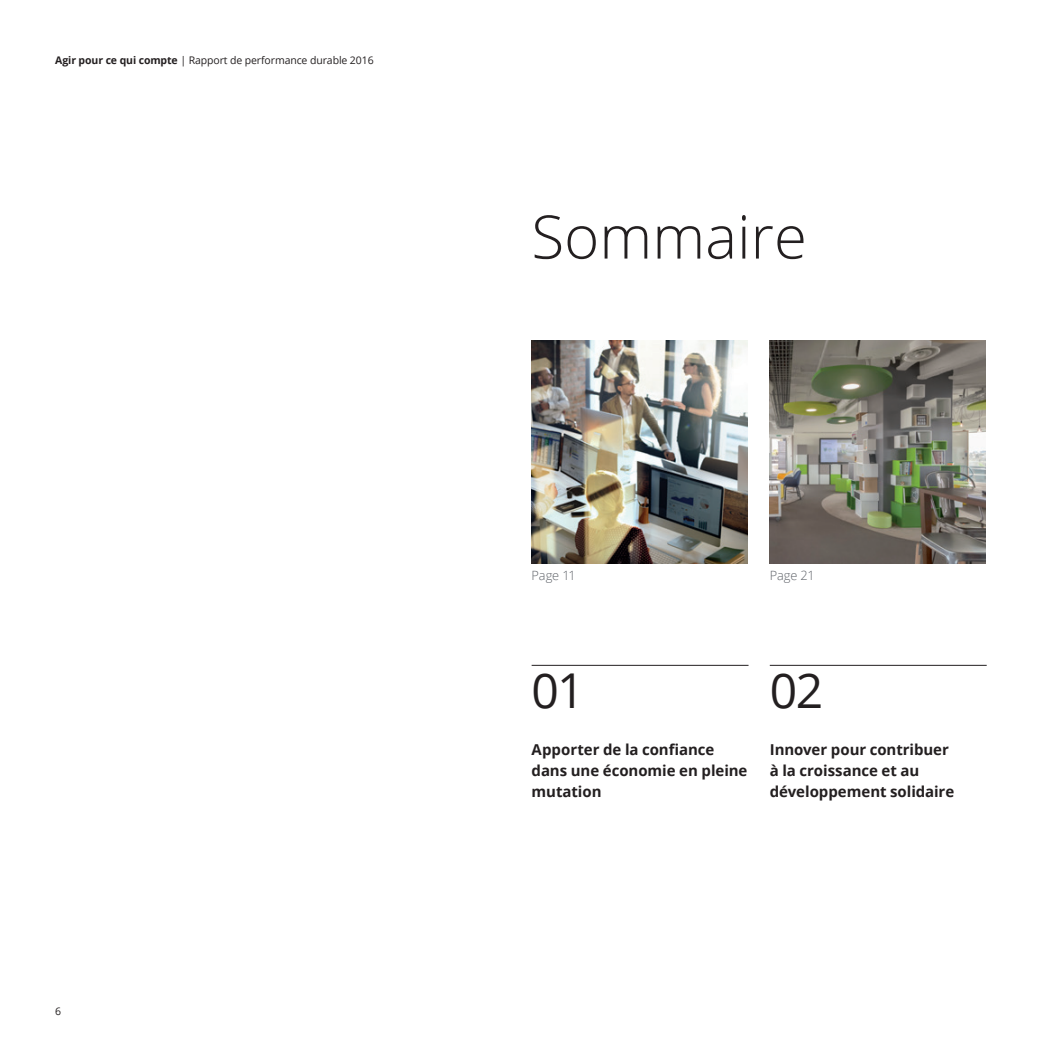
<style>
.page{position:relative;width:1042px;height:1042px;background:#fff}
.page>*{position:absolute;margin:0;border:0;box-sizing:border-box;transform-origin:0 0}
.Titre_1__40_44pt{font:300 60px "Open Sans";color:#231f20}
.Contents_number__32{font:48px "Open Sans";color:#231f20}
.Subhead_B__8_5_12pt{font:700 15px/21px "Open Sans";letter-spacing:-.005em;color:#231f20}
.Image_caption__8_5_1{font:300 12.75px "Open Sans";letter-spacing:-.01em;color:#5f6369}
.Folio_Left_pg__7_9_5{font:10.5px "Open Sans";letter-spacing:-.01em;color:#231f20}
.s1{font-weight:700}
</style>
<div class="page">
<img style="left:770px;top:340px;width:215px;height:224px">
<hr style="left:770px;top:665px;width:216px;height:1px;background:#231f20">
<img style="left:531px;top:340px;width:216px;height:224px">
<hr style="left:531px;top:665px;width:217px;height:1px;background:#231f20">
<p class="Folio_Left_pg__7_9_5" style="left:55px;top:53px;width:320px"><span class="s1">Agir pour ce qui compte</span> | Rapport de performance durable 2016</p>
<p class="Folio_Left_pg__7_9_5" style="left:55px;top:1004px;width:8px">6</p>
<p class="Titre_1__40_44pt" style="left:531px;top:196px;width:277px">Sommaire</p>
<p class="Image_caption__8_5_1" style="left:531px;top:566px;width:46px">Page 11</p>
<p class="Image_caption__8_5_1" style="left:770px;top:566px;width:46px">Page 21</p>
<p class="Contents_number__32" style="left:531px;top:658px;width:54px">01</p>
<p class="Subhead_B__8_5_12pt" style="left:531px;top:738px;width:184px">Apporter de la confiance</p>
<p class="Subhead_B__8_5_12pt" style="left:531px;top:759px;width:217px">dans une économie en pleine mutation</p>
<p class="Contents_number__32" style="left:770px;top:658px;width:55px">02</p>
<p class="Subhead_B__8_5_12pt" style="left:770px;top:738px;width:186px">Innover pour contribuer à la croissance et au développement solidaire</p>
</div>
